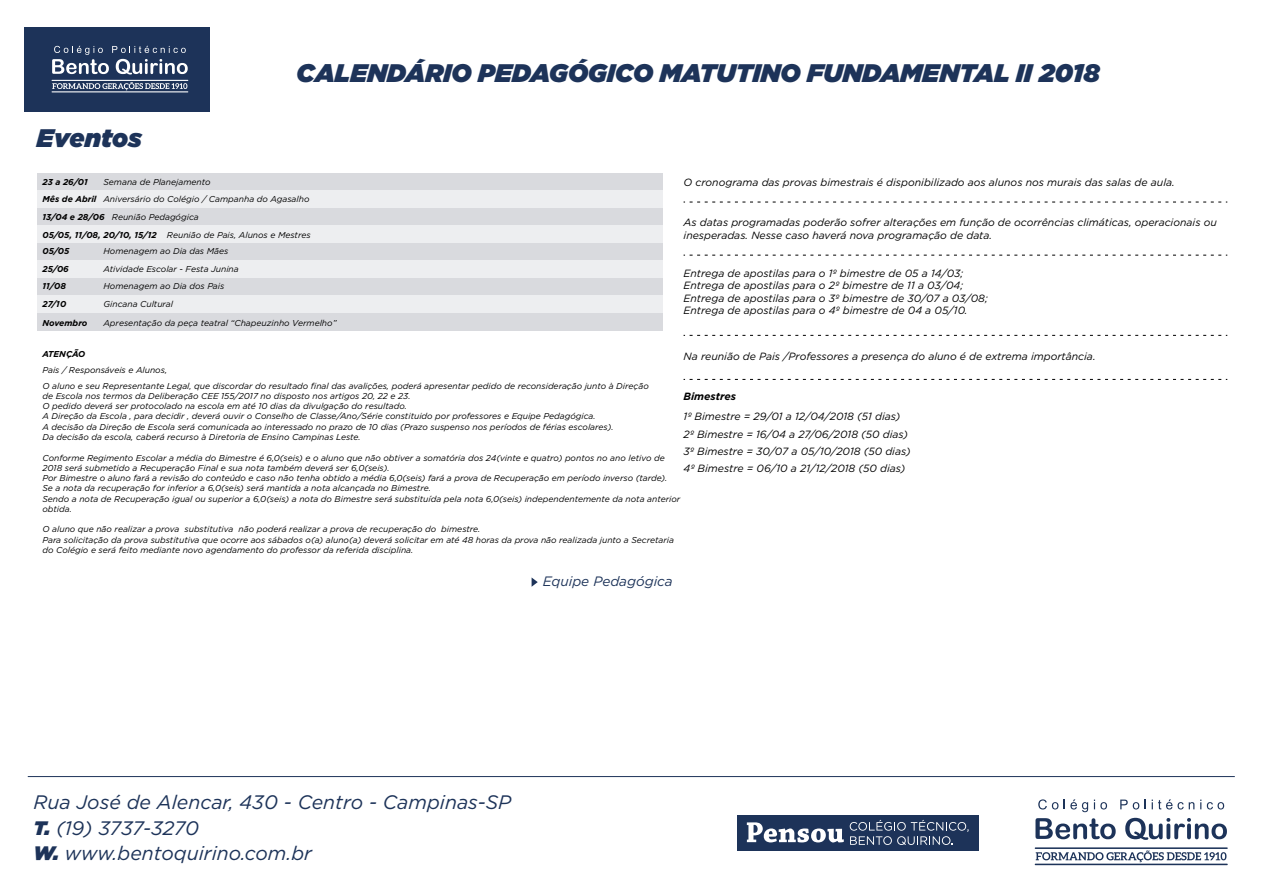
<style>
.page{position:relative;width:1263px;height:893px;background:#fff}
.page>*{position:absolute;margin:0;border:0;box-sizing:border-box;transform-origin:0 0}
.t1{font:italic 900 25.35px "Gotham";color:#1d3359}
.t2{font:italic 19.5px/24.5px "Gotham";color:#1d3359}
.t3{font:italic 13.65px "Gotham";color:#1d3359}
.t4{font:italic 10.5px/12.6px "Gotham";color:#000}
.t5{font:italic 700 10.5px "Gotham";color:#000}
.t6{font:italic 8.55px/10.2px "Gotham";color:#000}
.t7{font:italic 700 8.55px/17.1px "Gotham";color:#000}
.s1{font-weight:400}
.s2{font-weight:900}
</style>
<div class="page">
<div style="left:24px;top:27px;width:186px;height:84px;background:#1d3359"></div>
<svg style="left:52px;top:46px;width:136px;height:29px"></svg>
<svg style="left:52px;top:82px;width:135px;height:8px"></svg>
<hr style="left:52px;top:80px;width:136px;height:1px;background:#fff">
<hr style="left:52px;top:91px;width:136px;height:1px;background:#fff">
<svg style="left:1035px;top:818px;width:81px;height:21px"></svg>
<svg style="left:1125px;top:818px;width:102px;height:22px"></svg>
<svg style="left:1038px;top:799px;width:20px;height:10px"></svg>
<svg style="left:1064px;top:799px;width:24px;height:13px"></svg>
<svg style="left:1094px;top:800px;width:13px;height:9px"></svg>
<svg style="left:1120px;top:800px;width:19px;height:9px"></svg>
<svg style="left:1152px;top:799px;width:42px;height:10px"></svg>
<svg style="left:1207px;top:802px;width:17px;height:7px"></svg>
<svg style="left:1036px;top:850px;width:190px;height:12px"></svg>
<hr style="left:1035px;top:847px;width:193px;height:2px;background:#1d3359">
<hr style="left:1035px;top:864px;width:193px;height:1px;background:#1d3359">
<div style="left:37px;top:173px;width:625px;height:18px;background:#d9dade"></div>
<div style="left:37px;top:191px;width:625px;height:17px;background:#edeef0"></div>
<div style="left:37px;top:208px;width:625px;height:18px;background:#d9dade"></div>
<div style="left:37px;top:226px;width:625px;height:17px;background:#edeef0"></div>
<div style="left:37px;top:243px;width:625px;height:18px;background:#d9dade"></div>
<div style="left:37px;top:261px;width:625px;height:17px;background:#edeef0"></div>
<div style="left:37px;top:278px;width:625px;height:18px;background:#d9dade"></div>
<div style="left:37px;top:296px;width:625px;height:17px;background:#edeef0"></div>
<div style="left:37px;top:313px;width:625px;height:17px;background:#d9dade"></div>
<svg style="left:683px;top:202px;width:544px;height:1px"></svg>
<svg style="left:683px;top:255px;width:544px;height:1px"></svg>
<svg style="left:683px;top:335px;width:544px;height:1px"></svg>
<svg style="left:683px;top:379px;width:544px;height:1px"></svg>
<hr style="left:28px;top:776px;width:1207px;height:1px;background:#1d3359">
<svg style="left:532px;top:578px;width:6px;height:9px"></svg>
<div style="left:737px;top:815px;width:242px;height:36px;background:#1d3359"></div>
<svg style="left:747px;top:822px;width:97px;height:20px"></svg>
<svg style="left:850px;top:820px;width:118px;height:25px"></svg>
<h1 class="t1" style="left:297px;top:55px;width:805px">CALENDÁRIO PEDAGÓGICO MATUTINO FUNDAMENTAL II 2018</h1>
<h1 class="t1" style="left:37px;top:119px;width:106px">Eventos</h1>
<p class="t6" style="left:103px;top:177px;width:109px">Semana de Planejamento</p>
<p class="t4" style="left:683px;top:176px;width:493px">O cronograma das provas bimestrais é disponibilizado aos alunos nos murais das salas de aula.</p>
<p class="t7" style="left:42px;top:174px;width:158px">23 a 26/01<br>Mês de Abril<br>13/04 e 28/06 <span class="s1">Reunião Pedagógica</span></p>
<p class="t7" style="left:42px;top:227px;width:270px;line-height:16.5px">05/05, 11/08, 20/10, 15/12 <span class="s1">Reunião de Pais, Alunos e Mestres<br></span>05/05</p>
<p class="t6" style="left:103px;top:194px;width:208px">Aniversário do Colégio / Campanha do Agasalho</p>
<p class="t4" style="left:683px;top:216px;width:535px">As datas programadas poderão sofrer alterações em função de ocorrências climáticas, operacionais ou inesperadas. Nesse caso haverá nova programação de data.</p>
<p class="t4" style="left:683px;top:266px;width:306px">Entrega de apostilas para o 1º bimestre de 05 a 14/03; Entrega de apostilas para o 2º bimestre de 11 a 03/04; Entrega de apostilas para o 3º bimestre de 30/07 a 03/08; Entrega de apostilas para o 4º bimestre de 04 a 05/10.</p>
<p class="t4" style="left:683px;top:350px;width:414px">Na reunião de Pais /Professores a presença do aluno é de extrema importância.</p>
<p class="t6" style="left:103px;top:246px;width:126px">Homenagem ao Dia das Mães</p>
<p class="t7" style="left:42px;top:260px;width:28px">25/06</p>
<p class="t6" style="left:103px;top:263px;width:137px">Atividade Escolar - Festa Junina</p>
<p class="t7" style="left:42px;top:278px;width:25px">11/08</p>
<p class="t6" style="left:103px;top:281px;width:122px">Homenagem ao Dia dos Pais</p>
<p class="t7" style="left:42px;top:314px;width:47px">Novembro</p>
<p class="t7" style="left:42px;top:295px;width:25px">27/10</p>
<p class="t6" style="left:103px;top:299px;width:71px">Gincana Cultural</p>
<p class="t6" style="left:103px;top:318px;width:235px">Apresentação da peça teatral “Chapeuzinho Vermelho”</p>
<p class="t7" style="left:42px;top:346px;width:44px">ATENÇÃO</p>
<p class="t6" style="left:42px;top:362px;width:608px;line-height:15.8px">Pais / Responsáveis e Alunos,<br>O aluno e seu Representante Legal, que discordar do resultado final das avalições, poderá apresentar pedido de reconsideração junto à Direção</p>
<p class="t6" style="left:42px;top:391px;width:573px">de Escola nos termos da Deliberação CEE 155/2017 no disposto nos artigos 20, 22 e 23.<br>O pedido deverá ser protocolado na escola em até 10 dias da divulgação do resultado.<br>A Direção da Escola , para decidir , deverá ouvir o Conselho de Classe/Ano/Série constituido por professores e Equipe Pedagógica.<br>A decisão da Direção de Escola será comunicada ao interessado no prazo de 10 dias (Prazo suspenso nos períodos de férias escolares).<br>Da decisão da escola, caberá recurso à Diretoria de Ensino Campinas Leste.</p>
<p class="t6" style="left:42px;top:452px;width:639px">Conforme Regimento Escolar a média do Bimestre é 6,0(seis) e o aluno que não obtiver a somatória dos 24(vinte e quatro) pontos no ano letivo de 2018 será submetido a Recuperação Final e sua nota também deverá ser 6,0(seis).<br>Por Bimestre o aluno fará a revisão do conteúdo e caso não tenha obtido a média 6,0(seis) fará a prova de Recuperação em período inverso (tarde).<br>Se a nota da recuperação for inferior a 6,0(seis) será mantida a nota alcançada no Bimestre.<br>Sendo a nota de Recuperação igual ou superior a 6,0(seis) a nota do Bimestre será substituída pela nota 6,0(seis) independentemente da nota anterior obtida.</p>
<p class="t6" style="left:42px;top:524px;width:633px">O aluno que não realizar a prova substitutiva não poderá realizar a prova de recuperação do bimestre.<br>Para solicitação da prova substitutiva que ocorre aos sábados o(a) aluno(a) deverá solicitar em até 48 horas da prova não realizada junto a Secretaria do Colégio e será feito mediante novo agendamento do professor da referida disciplina.</p>
<p class="t5" style="left:683px;top:389px;width:54px">Bimestres</p>
<p class="t4" style="left:683px;top:407px;width:229px;line-height:17.4px">1º Bimestre = 29/01 a 12/04/2018 (51 dias)<br>2º Bimestre = 16/04 a 27/06/2018 (50 dias)<br>3º Bimestre = 30/07 a 05/10/2018 (50 dias)<br>4º Bimestre = 06/10 a 21/12/2018 (50 dias)</p>
<h3 class="t3" style="left:543px;top:573px;width:132px">Equipe Pedagógica</h3>
<h2 class="t2" style="left:33px;top:789px;width:479px">Rua José de Alencar, 430 - Centro - Campinas-SP</h2>
<h2 class="t2" style="left:33px;top:816px;width:280px"><span class="s2">T.</span> (19) 3737-3270<br><span class="s2">W.</span> www.bentoquirino.com.br</h2>
</div>
